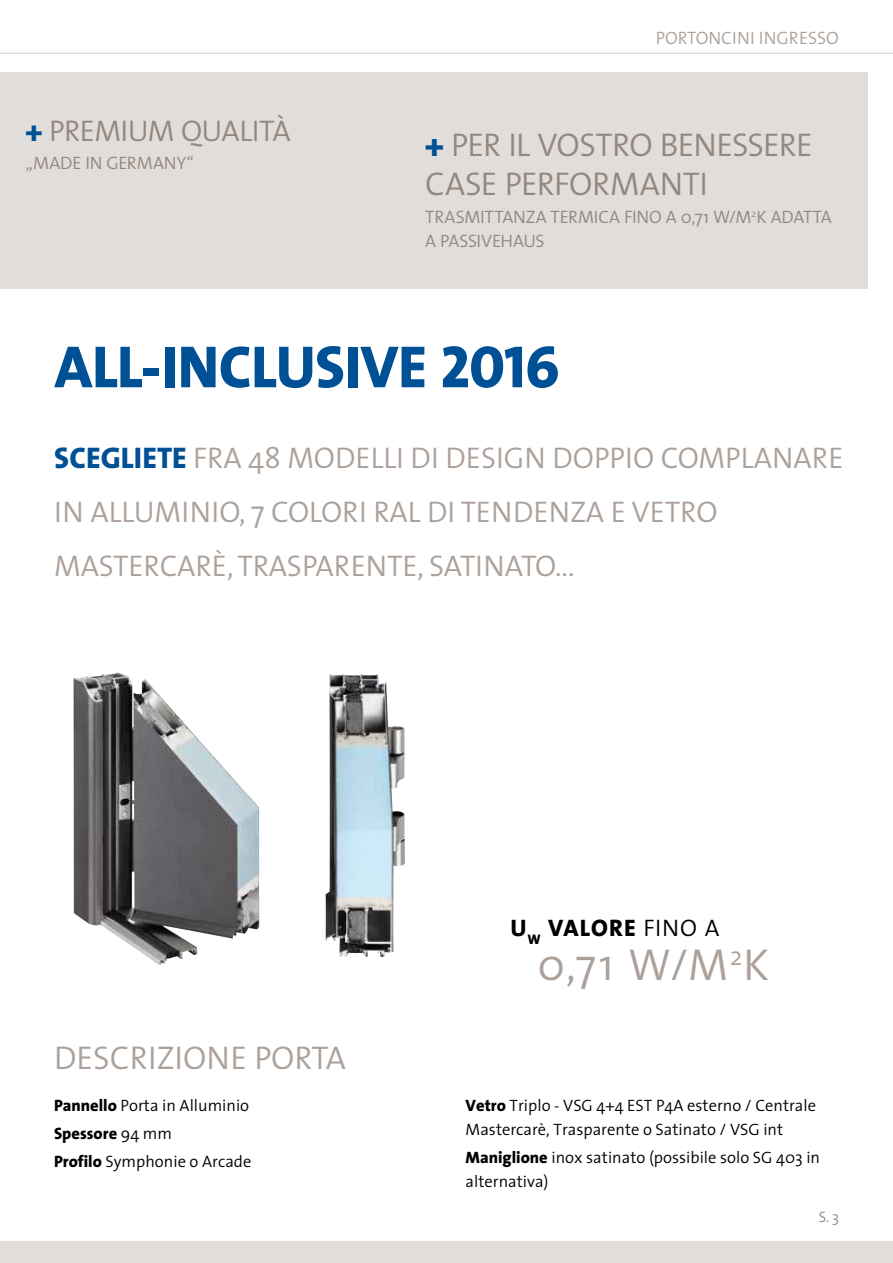
<style>
.page{position:relative;width:893px;height:1263px;background:#fff}
.page>*{position:absolute;margin:0;border:0;box-sizing:border-box;transform-origin:0 0}
.t1{font:60px "The Sans Extra Bold Caps";letter-spacing:-.015em;color:#005095}
.t2{font:300 45px "The Sans";color:#aca19a}
.t3{font:300 33px/39.6px "The Sans";letter-spacing:-.02em;color:#94877d}
.t4{font:300 33px "The Sans";color:#aca19a}
.t5{font:300 30px/54px "The Sans";color:#aca19a}
.t6{font:300 30px "The Sans";letter-spacing:-.02em;color:#94877d}
.t7{font:800 24px "The Sans";letter-spacing:.045em;color:#000}
.t8{font:300 18px/24px "The Sans";letter-spacing:-.01em;color:#94877d}
.t9{font:300 18px "The Sans";color:#aca19a}
.t10{font:300 16.5px/28.2px "The Sans";color:#000}
.t11{font:300 15px "The Sans";color:#94877d}
.s1{font-weight:800;color:#005095}
.s2{font-weight:300}
.s3{font-weight:800}
</style>
<div class="page">
<hr style="left:0;top:52px;width:893px;height:2px;background:#e1dddb">
<div style="left:0;top:1242px;width:893px;height:21px;background:#e1dddb"></div>
<img style="left:73px;top:673px;width:186px;height:292px">
<img style="left:326px;top:674px;width:64px;height:283px">
<div style="left:0;top:72px;width:867px;height:216px;background:#e1dddb"></div>
<h3 class="t6" style="left:26px;top:112px;width:267px"><span class="s1">+</span> PREMIUM QUALITÀ</h3>
<p class="t8" style="left:26px;top:152px;width:170px">„MADE IN GERMANY“</p>
<p class="t9" style="left:656px;top:27px;width:184px">PORTONCINI INGRESSO</p>
<h3 class="t3" style="left:425px;top:125px;width:389px"><span class="s1">+</span> PER IL VOSTRO BENESSERE<br>CASE PERFORMANTI</h3>
<p class="t8" style="left:425px;top:205px;width:408px">TRASMITTANZA TERMICA FINO A 0,71 W/M<sup>2</sup>K ADATTA<br>A PASSIVEHAUS</p>
<h1 class="t1" style="left:54px;top:328px;width:507px">ALL-INCLUSIVE 2016</h1>
<h3 class="t5" style="left:54px;top:431px;width:791px"><span class="s1">SCEGLIETE</span> FRA 48 MODELLI DI DESIGN DOPPIO COMPLANARE<br>IN ALLUMINIO, 7 COLORI RAL DI TENDENZA E VETRO<br>MASTERCARÈ, TRASPARENTE, SATINATO...</h3>
<h3 class="t7" style="left:511px;top:913px;width:210px">U<sub>W</sub> VALORE <span class="s2">FINO A</span></h3>
<h2 class="t2" style="left:537px;top:936px;width:233px">0,71 W/M<sup>2</sup>K</h2>
<h3 class="t4" style="left:54px;top:1037px;width:294px">DESCRIZIONE PORTA</h3>
<p class="t10" style="left:54px;top:1091px;width:199px"><span class="s3">Pannello</span> Porta in Alluminio<br><span class="s3">Spessore</span> 94 mm<br><span class="s3">Profilo</span> Symphonie o Arcade</p>
<p class="t10" style="left:466px;top:1093px;width:352px;line-height:24px"><span class="s3">Vetro</span> Triplo - VSG 4+4 EST P4A esterno / Centrale<br>Mastercarè, Trasparente o Satinato / VSG int</p>
<p class="t10" style="left:466px;top:1145px;width:356px;line-height:24px"><span class="s3">Maniglione</span> inox satinato (possibile solo SG 403 in alternativa)</p>
<p class="t11" style="left:819px;top:1207px;width:22px">S. 3</p>
</div>
